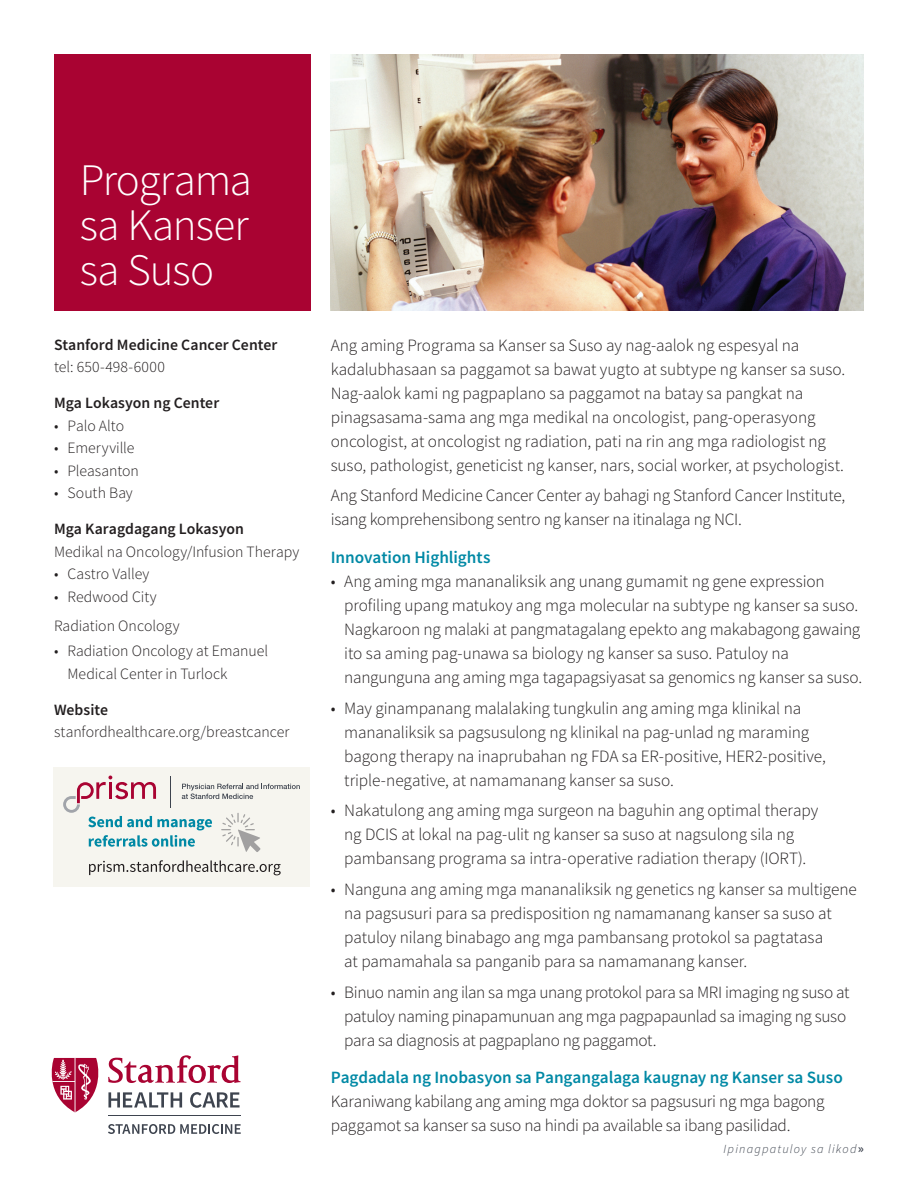
<style>
.page{position:relative;width:918px;height:1188px;background:#fff}
.page>*{position:absolute;margin:0;border:0;box-sizing:border-box;transform-origin:0 0}
.t1{font:300 45px/45px "Source Sans Pro";letter-spacing:-.025em;color:#fff;text-align:justify}
.body_text{font:300 17.25px/24px "Source Sans Pro";letter-spacing:-.01em;color:#231f20}
.body_headlines_-_blu{font:600 17.25px "Source Sans Pro";color:#0089a5}
.sidebar_-_body_text{font:300 15.75px/22.5px "Source Sans Pro";color:#231f20}
.Sidebar_-_Subhead{font:600 15.75px "Source Sans Pro";letter-spacing:.005em;color:#231f20}
.sidebar_-_body_text-2{font:600 15.75px "Source Sans Pro";color:#231f20}
.t2{font:italic 300 12.3px "Source Sans Pro";letter-spacing:.095em;color:#3e444f}
.s1{font-weight:600;font-style:normal;font-size:13.5px}
</style>
<div class="page">
<div style="left:54px;top:54px;width:256px;height:257px;background:#a90332"></div>
<svg style="left:108px;top:1124px;width:133px;height:10px"></svg>
<hr style="left:108px;top:1115px;width:133px;height:1px;background:#3e444f">
<svg style="left:52px;top:1055px;width:189px;height:57px"></svg>
<img style="left:331px;top:54px;width:533px;height:257px">
<div style="left:53px;top:767px;width:257px;height:120px;background:#f6f5ef"></div>
<svg style="left:89px;top:860px;width:192px;height:15px"></svg>
<svg style="left:63px;top:776px;width:237px;height:76px"></svg>
<p class="t1" style="left:80px;top:158px;width:174px">Programa sa Kanser sa Suso</p>
<p class="Sidebar_-_Subhead" style="left:54px;top:334px;width:225px">Stanford Medicine Cancer Center</p>
<p class="sidebar_-_body_text" style="left:54px;top:356px;width:112px">tel: 650-498-6000</p>
<p class="sidebar_-_body_text-2" style="left:54px;top:392px;width:167px">Mga Lokasyon ng Center</p>
<p class="sidebar_-_body_text" style="left:54px;top:414px;width:72px">• Palo Alto</p>
<p class="sidebar_-_body_text" style="left:54px;top:437px;width:82px">• Emeryville</p>
<p class="sidebar_-_body_text" style="left:54px;top:459px;width:86px">• Pleasanton</p>
<p class="sidebar_-_body_text" style="left:54px;top:482px;width:80px">• South Bay</p>
<p class="Sidebar_-_Subhead" style="left:54px;top:518px;width:192px">Mga Karagdagang Lokasyon</p>
<p class="sidebar_-_body_text" style="left:54px;top:540px;width:247px">Medikal na Oncology/Infusion Therapy</p>
<p class="sidebar_-_body_text" style="left:54px;top:563px;width:97px">• Castro Valley</p>
<p class="sidebar_-_body_text" style="left:54px;top:585px;width:104px">• Redwood City</p>
<p class="sidebar_-_body_text" style="left:54px;top:614px;width:127px">Radiation Oncology</p>
<p class="sidebar_-_body_text" style="left:68px;top:640px;width:202px;text-indent:-14px">• Radiation Oncology at Emanuel<br>Medical Center in Turlock</p>
<p class="Sidebar_-_Subhead" style="left:54px;top:699px;width:56px">Website</p>
<p class="sidebar_-_body_text" style="left:54px;top:721px;width:237px">stanfordhealthcare.org/breastcancer</p>
<p class="body_text" style="left:331px;top:333px;width:516px">Ang aming Programa sa Kanser sa Suso ay nag-aalok ng espesyal na kadalubhasaan sa paggamot sa bawat yugto at subtype ng kanser sa suso.<br>Nag-aalok kami ng pagpaplano sa paggamot na batay sa pangkat na pinagsasama-sama ang mga medikal na oncologist, pang-operasyong oncologist, at oncologist ng radiation, pati na rin ang mga radiologist ng suso, pathologist, geneticist ng kanser, nars, social worker, at psychologist.</p>
<p class="body_text" style="left:331px;top:484px;width:516px">Ang Stanford Medicine Cancer Center ay bahagi ng Stanford Cancer Institute, isang komprehensibong sentro ng kanser na itinalaga ng NCI.</p>
<p class="body_headlines_-_blu" style="left:331px;top:546px;width:161px">Innovation Highlights</p>
<p class="body_text" style="left:344px;top:569px;width:519px;text-indent:-14px">• Ang aming mga mananaliksik ang unang gumamit ng gene expression profiling upang matukoy ang mga molecular na subtype ng kanser sa suso.<br>Nagkaroon ng malaki at pangmatagalang epekto ang makabagong gawaing ito sa aming pag-unawa sa biology ng kanser sa suso. Patuloy na nangunguna ang aming mga tagapagsiyasat sa genomics ng kanser sa suso.</p>
<p class="body_text" style="left:344px;top:696px;width:483px;text-indent:-14px">• May ginampanang malalaking tungkulin ang aming mga klinikal na mananaliksik sa pagsusulong ng klinikal na pag-unlad ng maraming bagong therapy na inaprubahan ng FDA sa ER-positive, HER2-positive, triple-negative, at namamanang kanser sa suso.</p>
<p class="body_text" style="left:344px;top:799px;width:476px;text-indent:-14px">• Nakatulong ang aming mga surgeon na baguhin ang optimal therapy ng DCIS at lokal na pag-ulit ng kanser sa suso at nagsulong sila ng pambansang programa sa intra-operative radiation therapy (IORT).</p>
<p class="body_text" style="left:344px;top:877px;width:514px;text-indent:-14px">• Nanguna ang aming mga mananaliksik ng genetics ng kanser sa multigene na pagsusuri para sa predisposition ng namamanang kanser sa suso at patuloy nilang binabago ang mga pambansang protokol sa pagtatasa<br>at pamamahala sa panganib para sa namamanang kanser.</p>
<p class="body_text" style="left:344px;top:980px;width:507px;text-indent:-14px">• Binuo namin ang ilan sa mga unang protokol para sa MRI imaging ng suso at patuloy naming pinapamunuan ang mga pagpapaunlad sa imaging ng suso para sa diagnosis at pagpaplano ng paggamot.</p>
<p class="body_headlines_-_blu" style="left:331px;top:1066px;width:514px">Pagdadala ng Inobasyon sa Pangangalaga kaugnay ng Kanser sa Suso</p>
<p class="body_text" style="left:331px;top:1090px;width:495px">Karaniwang kabilang ang aming mga doktor sa pagsusuri ng mga bagong paggamot sa kanser sa suso na hindi pa available sa ibang pasilidad.</p>
<p class="t2" style="left:724px;top:1141px;width:142px">Ipinagpatuloy sa likod<span class="s1">»</span></p>
</div>
